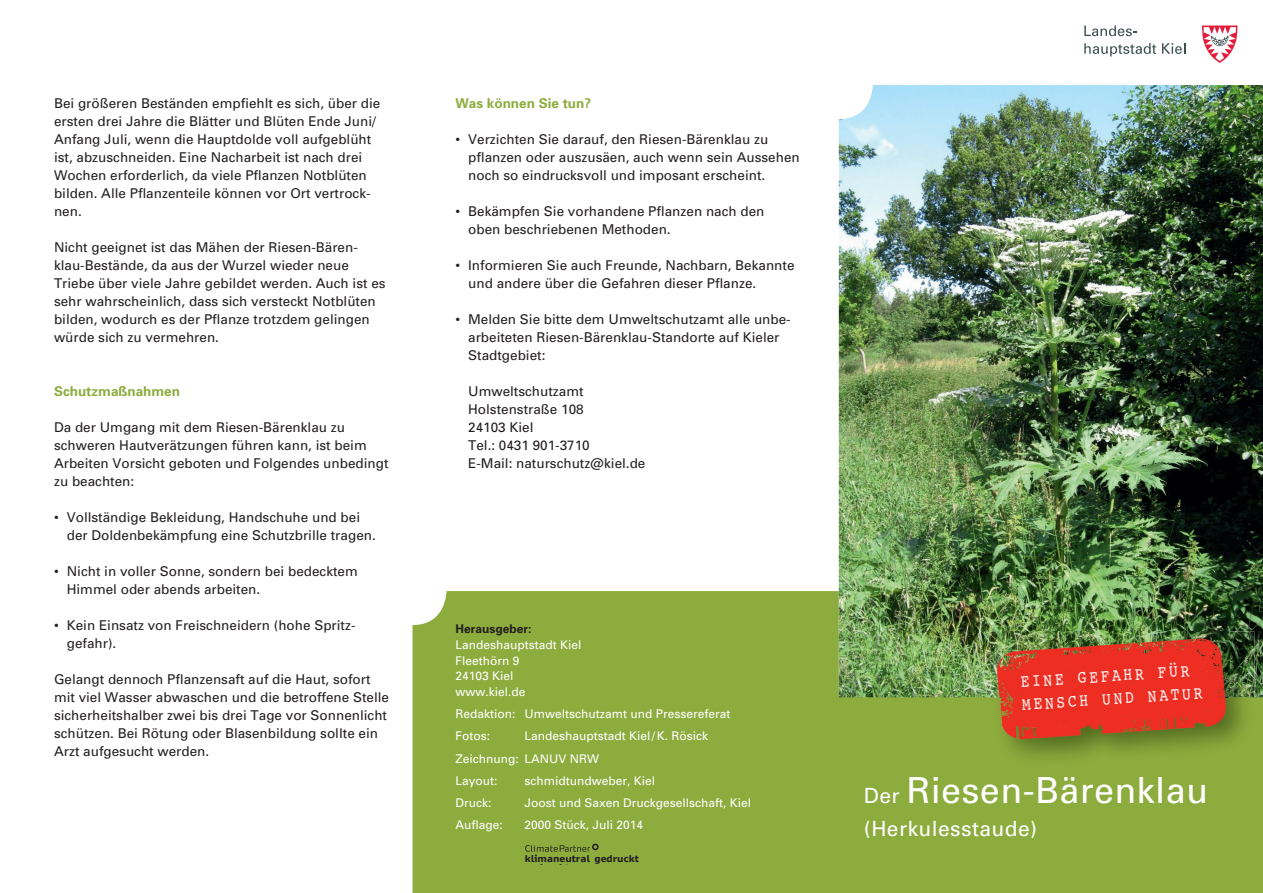
<style>
.page{position:relative;width:1263px;height:893px;background:#fff}
.page>*{position:absolute;margin:0;border:0;box-sizing:border-box;transform-origin:0 0}
.t1{font:36px "Univers";letter-spacing:.01em;color:#fff}
.t2{font:21px "Univers";letter-spacing:.02em;color:#fff}
.t3{font:18.15px/23.1px "Courier";color:#fff;scale:.8 1}
.t4{font:13.5px/18px "Univers";color:#231f20}
.t5{font:700 13.5px "Univers";color:#8dac3e}
.t6{font:12px/15.8px "Univers";color:#fff}
.t7{font:700 12px "Univers";color:#231f20}
.t8{font:700 9px "CP Type";color:#231f20}
.s1{font-size:21px}
</style>
<div class="page">
<div style="left:412px;top:591px;width:427px;height:302px;background:#8dac3e"></div>
<div style="left:837px;top:697px;width:426px;height:196px;background:#8dac3e"></div>
<img style="left:839px;top:85px;width:424px;height:612px">
<svg style="left:1084px;top:43px;width:72px;height:13px"></svg>
<svg style="left:1162px;top:43px;width:23px;height:11px"></svg>
<svg style="left:1084px;top:26px;width:53px;height:10px"></svg>
<svg style="left:1202px;top:26px;width:35px;height:37px"></svg>
<img style="left:990px;top:631px;width:264px;height:126px">
<img style="left:995px;top:632px;width:234px;height:109px">
<svg style="left:525px;top:844px;width:74px;height:8px"></svg>
<p class="t4" style="left:54px;top:94px;width:328px">Bei größeren Beständen empfiehlt es sich, über die ersten drei Jahre die Blätter und Blüten Ende Juni/ Anfang Juli, wenn die Hauptdolde voll aufgeblüht ist, abzuschneiden. Eine Nacharbeit ist nach drei Wochen erforderlich, da viele Pflanzen Notblüten bilden. Alle Pflanzenteile können vor Ort vertrock&shy;nen.</p>
<p class="t4" style="left:54px;top:238px;width:333px">Nicht geeignet ist das Mähen der Riesen-Bären&shy;klau-Bestände, da aus der Wurzel wieder neue Triebe über viele Jahre gebildet werden. Auch ist es sehr wahrscheinlich, dass sich versteckt Notblüten bilden, wodurch es der Pflanze trotzdem gelingen würde sich zu vermehren.</p>
<p class="t5" style="left:54px;top:382px;width:128px">Schutzmaßnahmen</p>
<p class="t4" style="left:54px;top:418px;width:336px">Da der Umgang mit dem Riesen-Bärenklau zu schweren Hautverätzungen führen kann, ist beim Arbeiten Vorsicht geboten und Folgendes unbedingt zu beachten:</p>
<p class="t4" style="left:67px;top:508px;width:311px;text-indent:-13px">• Vollständige Bekleidung, Handschuhe und bei der Doldenbekämpfung eine Schutzbrille tragen.</p>
<p class="t4" style="left:67px;top:562px;width:293px;text-indent:-13px">• Nicht in voller Sonne, sondern bei bedecktem<br>Himmel oder abends arbeiten.</p>
<p class="t4" style="left:67px;top:616px;width:290px;text-indent:-13px">• Kein Einsatz von Freischneidern (hohe Spritz&shy;gefahr).</p>
<p class="t4" style="left:54px;top:670px;width:337px">Gelangt dennoch Pflanzensaft auf die Haut, sofort mit viel Wasser abwaschen und die betroffene Stelle sicherheitshalber zwei bis drei Tage vor Sonnenlicht schützen. Bei Rötung oder Blasenbildung sollte ein Arzt aufgesucht werden.</p>
<p class="t5" style="left:455px;top:94px;width:137px">Was können Sie tun?</p>
<p class="t4" style="left:468px;top:130px;width:333px;text-indent:-13px">• Verzichten Sie darauf, den Riesen-Bärenklau zu pflanzen oder auszusäen, auch wenn sein Aussehen noch so eindrucksvoll und imposant erscheint.</p>
<p class="t4" style="left:468px;top:202px;width:298px;text-indent:-13px">• Bekämpfen Sie vorhandene Pflanzen nach den oben beschriebenen Methoden.</p>
<p class="t4" style="left:468px;top:256px;width:328px;text-indent:-13px">• Informieren Sie auch Freunde, Nachbarn, Bekannte und andere über die Gefahren dieser Pflanze.</p>
<p class="t4" style="left:468px;top:310px;width:324px;text-indent:-13px">• Melden Sie bitte dem Umweltschutzamt alle unbe&shy;arbeiteten Riesen-Bärenklau-Standorte auf Kieler<br>Stadtgebiet:</p>
<p class="t4" style="left:468px;top:382px;width:179px">Umweltschutzamt<br>Holstenstraße 108<br>24103 Kiel<br>Tel.: 0431 901-3710<br>E-Mail: naturschutz@kiel.de</p>
<p class="t7" style="left:455px;top:621px;width:78px">Herausgeber:</p>
<p class="t6" style="left:455px;top:637px;width:128px">Landeshauptstadt Kiel<br>Fleethörn 9<br>24103 Kiel www.kiel.de</p>
<p class="t6" style="left:455px;top:703px;width:277px;line-height:22.2px">Redaktion: Umweltschutzamt und Pressereferat<br>Fotos:</p>
<p class="t6" style="left:455px;top:725px;width:254px;line-height:22.2px;text-indent:69px">Landeshauptstadt Kiel / K. Rösick<br>Zeichnung: LANUV NRW<br>Layout:</p>
<p class="t6" style="left:524px;top:772px;width:132px">schmidtundweber, Kiel</p>
<p class="t6" style="left:455px;top:794px;width:37px">Druck:</p>
<p class="t6" style="left:524px;top:794px;width:228px">Joost und Saxen Druckgesellschaft, Kiel</p>
<p class="t6" style="left:455px;top:817px;width:49px">Auflage:</p>
<p class="t6" style="left:524px;top:817px;width:120px">2000 Stück, Juli 2014</p>
<p class="t8" style="left:525px;top:853px;width:67px">klimaneutral</p>
<p class="t8" style="left:594px;top:853px;width:46px">gedruckt</p>
<h3 class="t3" style="left:1020px;top:670px;width:227px;rotate:-4deg">EINE GEFAHR FÜR<br>MENSCH UND NATUR</h3>
<h1 class="t1" style="left:864px;top:768px;width:346px"><span class="s1">Der</span> Riesen-Bärenklau</h1>
<h2 class="t2" style="left:864px;top:815px;width:175px">(Herkulesstaude)</h2>
</div>
